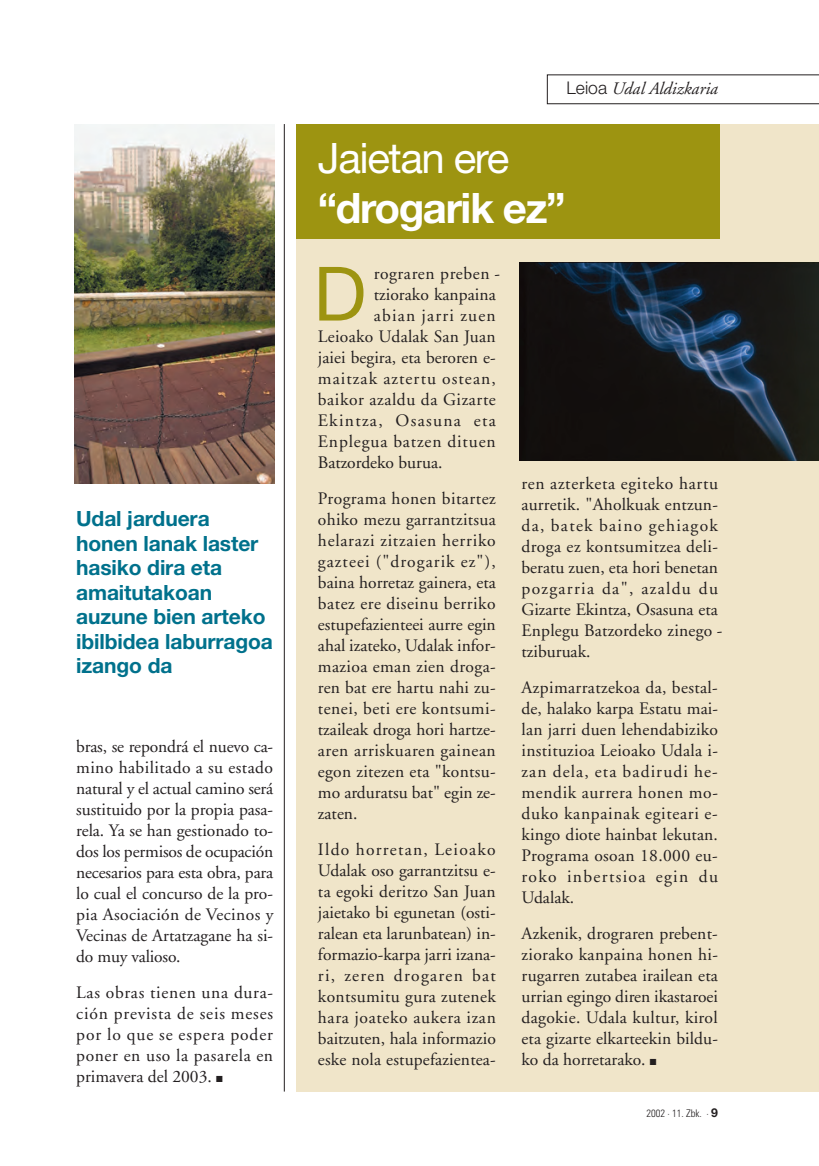
<style>
.page{position:relative;width:819px;height:1166px;background:#fff}
.page>*{position:absolute;margin:0;border:0;box-sizing:border-box;transform-origin:0 0}
.t1{font:75.08px "Helvetica Neue";color:#9d9411}
.t2{font:700 42px "Helvetica Neue";letter-spacing:-.035em;color:#fff}
.t3{font:42px "Helvetica Neue";letter-spacing:-.035em;color:#fff}
.t4{font:700 21px/24.5px "Helvetica Neue";letter-spacing:-.005em;color:#00718c}
.t5{font:17.5px/21px "Adobe Garamond";letter-spacing:.01em;color:#231f20;text-align:justify}
.t6{font:17.5px "Adobe Garamond";letter-spacing:.035em;color:#231f20}
.t7{font:17.5px "Adobe Garamond";letter-spacing:.06em;color:#231f20}
.t8{font:17.5px "Adobe Garamond";letter-spacing:.05em;color:#231f20}
.t9{font:italic 17.5px "Adobe Garamond";color:#231f20}
.t10{font:17.5px "Adobe Garamond";letter-spacing:.075em;color:#231f20}
.t11{font:17.5px "Adobe Garamond";letter-spacing:.07em;color:#231f20}
.t12{font:300 condensed 10.5px "Univers";color:#231f20}
.s1{font-family:"Helvetica Neue";font-weight:300;font-style:normal}
.s2{font-family:"Helvetica Neue";font-weight:700;font-stretch:normal;font-size:12.25px}
</style>
<div class="page">
<div style="left:296px;top:124px;width:523px;height:967px;background:#f0e5c9"></div>
<div style="left:296px;top:124px;width:423px;height:115px;background:#9d9411"></div>
<svg style="left:547px;top:74px;width:272px;height:30px"></svg>
<img style="left:74px;top:124px;width:201px;height:360px">
<img style="left:519px;top:263px;width:300px;height:197px">
<hr style="left:284px;top:124px;width:1px;height:967px;background:#231f20">
<p class="t4" style="left:76px;top:508px;width:198px">Udal jarduera honen lanak laster hasiko dira eta amaitutakoan auzune bien arteko ibilbidea laburragoa izango da</p>
<p class="t5" style="left:76px;top:737px;width:199px">bras, se repondrá el nuevo ca&shy;mino habilitado a su estado natural y el actual camino será sustituido por la propia pasa&shy;rela. Ya se han gestionado to&shy;dos los permisos de ocupación necesarios para esta obra, para lo cual el concurso de la pro&shy;pia Asociación de Vecinos y Vecinas de Artatzagane ha si&shy;do muy valioso.</p>
<p class="t5" style="left:76px;top:983px;width:198px">Las obras tienen una dura&shy;ción prevista de seis meses por lo que se espera poder poner en uso la pasarela en primavera del 2003. ■</p>
<p class="t9" style="left:566px;top:81px;width:153px"><span class="s1">Leioa</span> Udal Aldizkaria</p>
<h2 class="t3" style="left:318px;top:143px;width:193px">Jaietan ere</h2>
<h2 class="t2" style="left:318px;top:192px;width:249px">“drogarik ez”</h2>
<h1 class="t1" style="left:313px;top:267px;width:54px">D</h1>
<p class="t6" style="left:374px;top:266px;width:128px">rograren preben -</p>
<p class="t5" style="left:374px;top:285px;width:123px">tziorako kanpaina</p>
<p class="t11" style="left:374px;top:308px;width:123px">abian jarri zuen</p>
<p class="t5" style="left:318px;top:327px;width:179px">Leioako Udalak San Juan</p>
<p class="t5" style="left:318px;top:348px;width:179px">jaiei begira, eta beroren e-</p>
<p class="t7" style="left:318px;top:371px;width:179px">maitzak aztertu ostean,</p>
<p class="t6" style="left:318px;top:392px;width:179px">baikor azaldu da Gizarte</p>
<p class="t10" style="left:318px;top:413px;width:179px">Ekintza, Osasuna eta</p>
<p class="t8" style="left:318px;top:434px;width:179px">Enplegua batzen dituen</p>
<p class="t5" style="left:318px;top:453px;width:126px">Batzordeko burua.</p>
<p class="t5" style="left:318px;top:489px;width:179px">Programa honen bitartez ohiko mezu garrantzitsua helarazi zitzaien herriko gazteei ("drogarik ez"), baina horretaz gainera, eta batez ere diseinu berriko estupefazienteei aurre egin ahal izateko, Udalak infor&shy;mazioa eman zien droga&shy;ren bat ere hartu nahi zu&shy;tenei, beti ere kontsumi - tzaileak droga hori hartze&shy;aren arriskuaren gainean egon zitezen eta "kontsu&shy;mo arduratsu bat" egin ze&shy;zaten.</p>
<p class="t5" style="left:318px;top:840px;width:179px">Ildo horretan, Leioako Udalak oso garrantzitsu e&shy;ta egoki deritzo San Juan jaietako bi egunetan (osti&shy;ralean eta larunbatean) in&shy;formazio-karpa jarri izana&shy;ri, zeren drogaren bat kontsumitu gura zutenek hara joateko aukera izan baitzuten, hala informazio eske nola estupefazientea-</p>
<p class="t5" style="left:521px;top:474px;width:202px;text-align:left">ren azterketa egiteko hartu aurretik. "Aholkuak entzun&shy;da, batek baino gehiagok droga ez kontsumitzea deli&shy;beratu zuen, eta hori benetan pozgarria da", azaldu du<br>Gizarte Ekintza, Osasuna eta<br>Enplegu Batzordeko zinego - tziburuak.</p>
<p class="t5" style="left:521px;top:678px;width:198px">Azpimarratzekoa da, bestal&shy;de, halako karpa Estatu mai&shy;lan jarri duen lehendabiziko instituzioa Leioako Udala i&shy;zan dela, eta badirudi he&shy;mendik aurrera honen mo&shy;duko kanpainak egiteari e&shy;kingo diote hainbat lekutan.<br>Programa osoan 18.000 eu&shy;roko inbertsioa egin du Udalak.</p>
<p class="t5" style="left:521px;top:924px;width:198px">Azkenik, drograren prebent&shy;ziorako kanpaina honen hi&shy;rugarren zutabea irailean eta urrian egingo diren ikastaroei dagokie. Udala kultur, kirol eta gizarte elkarteekin bildu&shy;ko da horretarako. ■</p>
<p class="t12" style="left:646px;top:1109px;width:73px">2002 · 11. Zbk. · <span class="s2">9</span></p>
</div>
